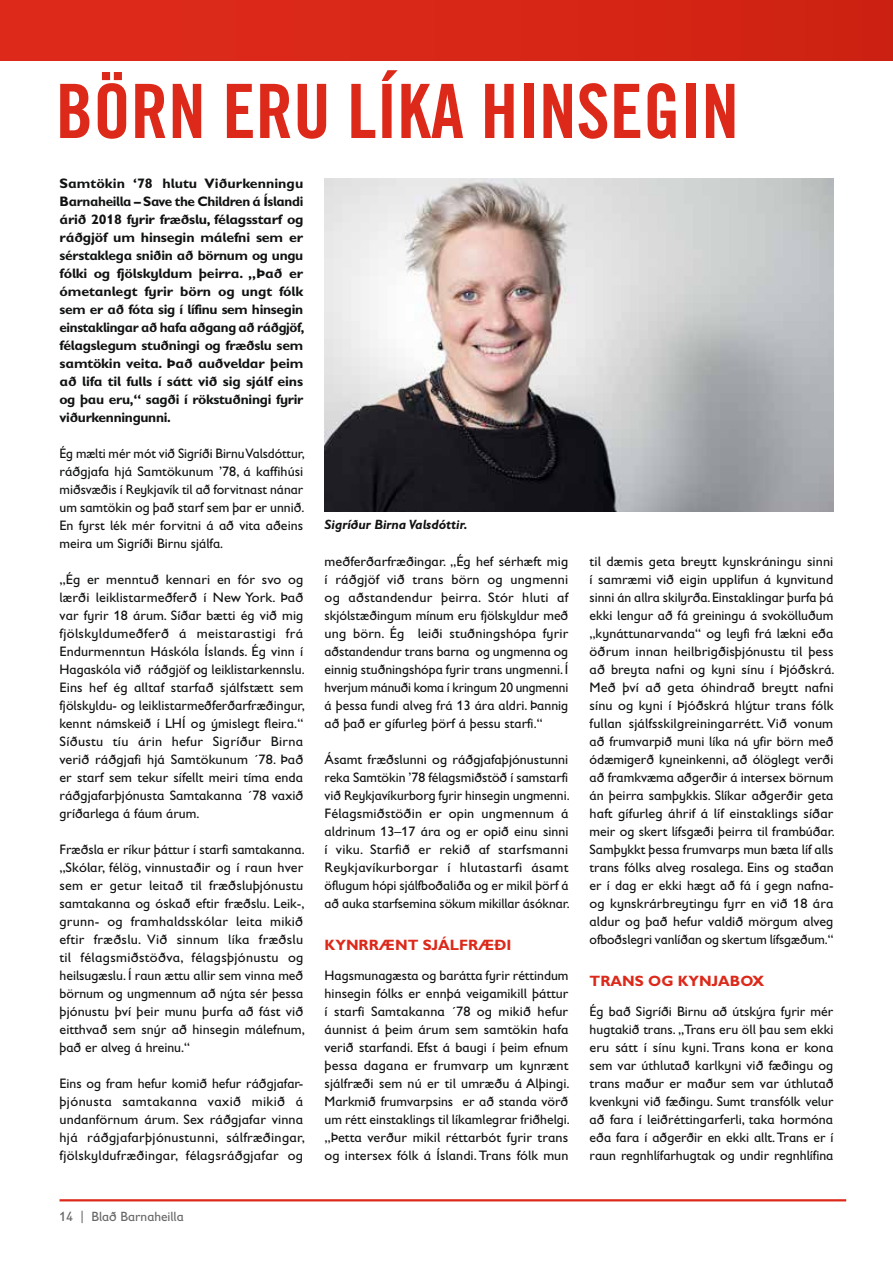
<style>
.page{position:relative;width:893px;height:1263px;background:#fff}
.page>*{position:absolute;margin:0;border:0;box-sizing:border-box;transform-origin:0 0}
.t1{font:75px "Trade Gothic LT Std Bd Cn 20";color:#dc291a}
.t2{font:700 15px "Gill Sans Infant Std";color:#dc291a}
.t3{font:13.8px/18px "Gill Sans Infant Std";letter-spacing:.005em;color:#111212;text-align:justify}
.t4{font:700 13.8px/18px "Gill Sans Infant Std";letter-spacing:-.02em;color:#111212;text-align:justify}
.t5{font:italic 700 13.5px "Gill Sans Infant Std";color:#111212}
.t6{font:13.5px "Gill Sans Infant Std";color:#676767}
</style>
<div class="page">
<hr style="left:60px;top:1199px;width:786px;height:2px;background:#dc291a">
<img style="left:325px;top:179px;width:508px;height:333px">
<div style="left:0;top:0;width:893px;height:61px;background:#d92717"></div>
<h1 class="t1" style="left:56px;top:66px;width:685px">BÖRN ERU LÍKA HINSEGIN</h1>
<p class="t4" style="left:60px;top:174px;width:247px">Samtökin ‘78 hlutu Viðurkenningu Barnaheilla – Save the Children á Íslandi árið 2018 fyrir fræðslu, félagsstarf og ráðgjöf um hinsegin málefni sem er sérstaklega sniðin að börnum og ungu fólki og fjölskyldum þeirra. „Það er ómetanlegt fyrir börn og ungt fólk sem er að fóta sig í lífinu sem hinsegin einstaklingar að hafa aðgang að ráðgjöf, félagslegum stuðningi og fræðslu sem samtökin veita. Það auðveldar þeim að lifa til fulls í sátt við sig sjálf eins og þau eru,“ sagði í rökstuðningi fyrir viðurkenningunni.</p>
<p class="t3" style="left:60px;top:444px;width:247px">Ég mælti mér mót við Sigríði Birnu Valsdóttur, ráðgjafa hjá Samtökunum ’78, á kaffihúsi miðsvæðis í Reykjavík til að forvitnast nánar um samtökin og það starf sem þar er unnið.<br>En fyrst lék mér forvitni á að vita aðeins meira um Sigríði Birnu sjálfa.</p>
<p class="t3" style="left:60px;top:570px;width:247px">„Ég er menntuð kennari en fór svo og lærði leiklistarmeðferð í New York. Það var fyrir 18 árum. Síðar bætti ég við mig fjölskyldumeðferð á meistarastigi frá Endurmenntun Háskóla Íslands. Ég vinn í Hagaskóla við ráðgjöf og leiklistarkennslu.<br>Eins hef ég alltaf starfað sjálfstætt sem fjölskyldu- og leiklistarmeðferðarfræðingur, kennt námskeið í LHÍ og ýmislegt fleira.“ Síðustu tíu árin hefur Sigríður Birna verið ráðgjafi hjá Samtökunum ´78. Það er starf sem tekur sífellt meiri tíma enda ráðgjafarþjónusta Samtakanna ´78 vaxið gríðarlega á fáum árum.</p>
<p class="t3" style="left:60px;top:840px;width:247px;text-align:left">Fræðsla er ríkur þáttur í starfi samtakanna. „Skólar, félög, vinnustaðir og í raun hver sem er getur leitað til fræðsluþjónustu samtakanna og óskað eftir fræðslu. Leik-, grunn- og framhaldsskólar leita mikið eftir fræðslu. Við sinnum líka fræðslu til félagsmiðstöðva, félagsþjónustu og heilsugæslu. Í raun ættu allir sem vinna með börnum og ungmennum að nýta sér þessa þjónustu því þeir munu þurfa að fást við eitthvað sem snýr að hinsegin málefnum, það er alveg á hreinu.“</p>
<p class="t3" style="left:60px;top:1074px;width:247px;text-align:left">Eins og fram hefur komið hefur ráðgjafar&shy;þjónusta samtakanna vaxið mikið á undanförnum árum. Sex ráðgjafar vinna hjá ráðgjafarþjónustunni, sálfræðingar, fjölskyldufræðingar, félagsráðgjafar og</p>
<p class="t6" style="left:60px;top:1209px;width:126px">14 | Blað Barnaheilla</p>
<p class="t5" style="left:324px;top:517px;width:145px">Sigríður Birna Valsdóttir.</p>
<p class="t3" style="left:325px;top:552px;width:245px">meðferðarfræðingar. „Ég hef sérhæft mig í ráðgjöf við trans börn og ungmenni og aðstandendur þeirra. Stór hluti af skjólstæðingum mínum eru fjölskyldur með ung börn. Ég leiði stuðningshópa fyrir aðstandendur trans barna og ungmenna og einnig stuðningshópa fyrir trans ungmenni. Í hverjum mánuði koma í kringum 20 ungmenni á þessa fundi alveg frá 13 ára aldri. Þannig að það er gífurleg þörf á þessu starfi.“</p>
<p class="t3" style="left:325px;top:750px;width:247px">Ásamt fræðslunni og ráðgjafaþjónustunni reka Samtökin ’78 félagsmiðstöð í samstarfi við Reykjavíkurborg fyrir hinsegin ungmenni.<br>Félagsmiðstöðin er opin ungmennum á aldrinum 13–17 ára og er opið einu sinni í viku. Starfið er rekið af starfsmanni Reykjavíkurborgar í hlutastarfi ásamt öflugum hópi sjálfboðaliða og er mikil þörf á að auka starfsemina sökum mikillar ásóknar.</p>
<p class="t2" style="left:325px;top:936px;width:188px">KYNRRÆNT SJÁLFRÆÐI</p>
<p class="t3" style="left:325px;top:966px;width:247px;text-align:left">Hagsmunagæsta og barátta fyrir réttindum hinsegin fólks er ennþá veigamikill þáttur í starfi Samtakanna ´78 og mikið hefur áunnist á þeim árum sem samtökin hafa verið starfandi. Efst á baugi í þeim efnum þessa dagana er frumvarp um kynrænt sjálfræði sem nú er til umræðu á Alþingi.<br>Markmið frumvarpsins er að standa vörð um rétt einstaklings til líkamlegrar friðhelgi. „Þetta verður mikil réttarbót fyrir trans og intersex fólk á Íslandi. Trans fólk mun</p>
<p class="t3" style="left:590px;top:552px;width:247px">til dæmis geta breytt kynskráningu sinni í samræmi við eigin upplifun á kynvitund sinni án allra skilyrða. Einstaklingar þurfa þá ekki lengur að fá greiningu á svokölluðum „kynáttunarvanda“ og leyfi frá lækni eða öðrum innan heilbrigðisþjónustu til þess að breyta nafni og kyni sínu í Þjóðskrá.<br>Með því að geta óhindrað breytt nafni sínu og kyni í Þjóðskrá hlýtur trans fólk fullan sjálfsskilgreiningarrétt. Við vonum að frumvarpið muni líka ná yfir börn með ódæmigerð kyneinkenni, að ólöglegt verði að framkvæma aðgerðir á intersex börnum án þeirra samþykkis. Slíkar aðgerðir geta haft gífurleg áhrif á líf einstaklings síðar meir og skert lífsgæði þeirra til frambúðar.<br>Samþykkt þessa frumvarps mun bæta líf alls trans fólks alveg rosalega. Eins og staðan er í dag er ekki hægt að fá í gegn nafna&shy;og kynskrárbreytingu fyrr en við 18 ára aldur og það hefur valdið mörgum alveg ofboðslegri vanlíðan og skertum lífsgæðum.“</p>
<p class="t2" style="left:590px;top:972px;width:176px">TRANS OG KYNJABOX</p>
<p class="t3" style="left:590px;top:1002px;width:245px">Ég bað Sigríði Birnu að útskýra fyrir mér hugtakið trans. „Trans eru öll þau sem ekki eru sátt í sínu kyni. Trans kona er kona sem var úthlutað karlkyni við fæðingu og trans maður er maður sem var úthlutað kvenkyni við fæðingu. Sumt transfólk velur að fara í leiðréttingarferli, taka hormóna eða fara í aðgerðir en ekki allt. Trans er í raun regnhlífarhugtak og undir regnhlífina</p>
</div>
